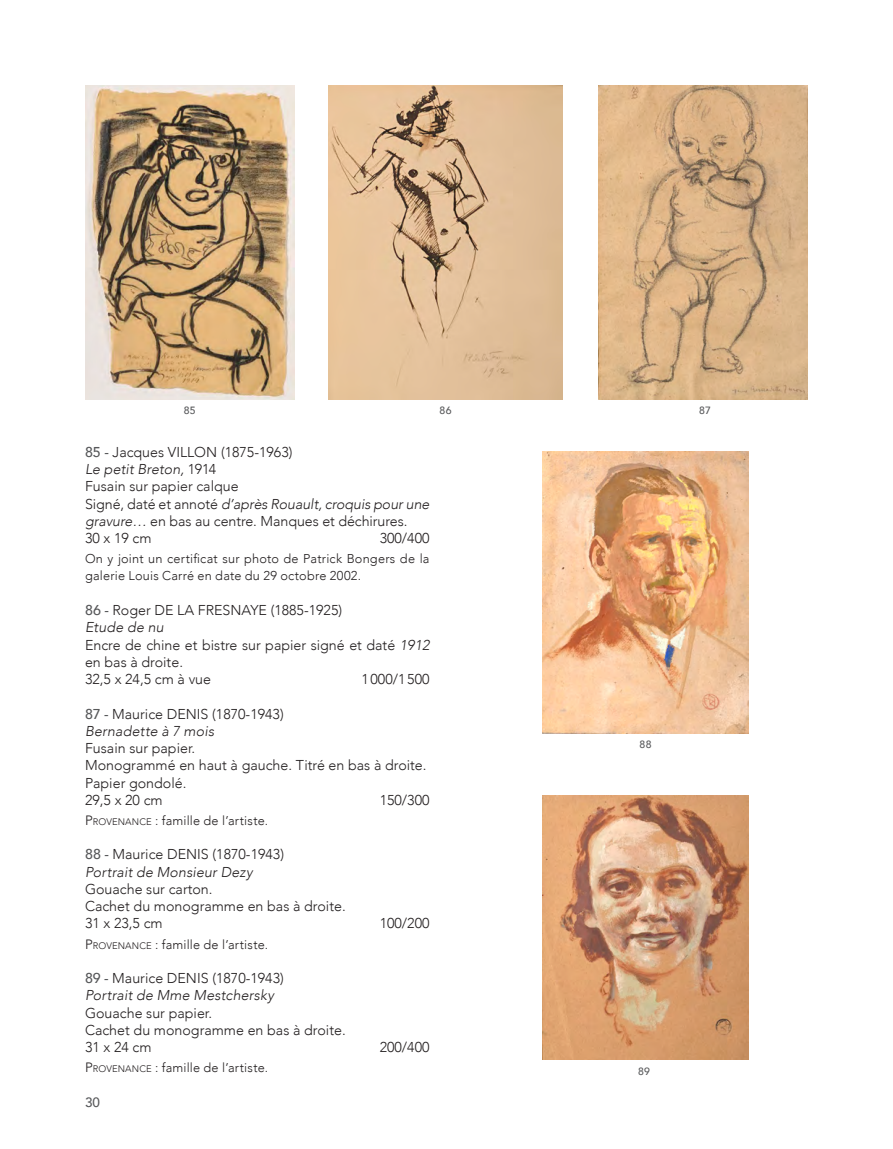
<style>
.page{position:relative;width:893px;height:1149px;background:#fff}
.page>*{position:absolute;margin:0;border:0;box-sizing:border-box;transform-origin:0 0}
.t1{font:300 14.25px/17.2px "Avenir";color:#231f20}
.titre_oeuvre{font:italic 300 14.25px "Avenir";letter-spacing:.01em;color:#231f20}
.t2{font:500 13.5px "Avenir";color:#57585a}
.notes_1{font:300 12.75px/17.2px "Avenir";letter-spacing:.015em;color:#231f20}
.t3{font:500 10.5px "Avenir";letter-spacing:.025em;color:#57585a}
.s1{font-weight:500;color:#57585a}
.s2{font-style:normal}
.s3{font-style:italic}
.s4{font-size:13.5px}
.s5{font-size:9.45px}
</style>
<div class="page">
<img style="left:599px;top:85px;width:208px;height:314px">
<img style="left:85px;top:85px;width:210px;height:314px">
<img style="left:329px;top:85px;width:233px;height:314px">
<img style="left:543px;top:451px;width:205px;height:282px">
<img style="left:543px;top:795px;width:205px;height:264px">
<p class="t3" style="left:184px;top:401px;width:13px">85</p>
<p class="t3" style="left:440px;top:401px;width:13px">86</p>
<p class="t3" style="left:699px;top:401px;width:13px">87</p>
<p class="t1" style="left:85px;top:443px;width:209px"><span class="s1">85 -</span> Jacques VILLON (1875-1963)</p>
<p class="titre_oeuvre" style="left:85px;top:460px;width:133px">Le petit Breton, <span class="s2">1914</span></p>
<p class="t1" style="left:85px;top:477px;width:155px">Fusain sur papier calque</p>
<p class="t1" style="left:85px;top:495px;width:346px">Signé, daté et annoté <span class="s3">d’après Rouault, croquis pour une gravure…</span> en bas au centre. Manques et déchirures.</p>
<p class="t1" style="left:85px;top:529px;width:68px">30 x 19 cm</p>
<p class="t1" style="left:380px;top:529px;width:51px">300/400</p>
<p class="notes_1" style="left:85px;top:550px;width:346px">On y joint un certificat sur photo de Patrick Bongers de la galerie Louis Carré en date du 29 octobre 2002.</p>
<p class="t1" style="left:85px;top:601px;width:259px"><span class="s1">86 -</span> Roger DE LA FRESNAYE (1885-1925)</p>
<p class="titre_oeuvre" style="left:85px;top:618px;width:80px">Etude de nu</p>
<p class="t1" style="left:85px;top:635px;width:346px">Encre de chine et bistre sur papier signé et daté <span class="s3">1912 </span>en bas à droite.</p>
<p class="t1" style="left:85px;top:670px;width:128px">32,5 x 24,5 cm à vue</p>
<p class="t1" style="left:361px;top:670px;width:70px">1000/1500</p>
<p class="t1" style="left:85px;top:704px;width:200px"><span class="s1">87 -</span> Maurice DENIS (1870-1943)</p>
<p class="titre_oeuvre" style="left:85px;top:722px;width:131px">Bernadette à 7 mois</p>
<p class="t1" style="left:85px;top:739px;width:112px">Fusain sur papier.</p>
<p class="t1" style="left:85px;top:756px;width:343px">Monogrammé en haut à gauche. Titré en bas à droite.</p>
<p class="t1" style="left:85px;top:773px;width:103px">Papier gondolé.</p>
<p class="t1" style="left:85px;top:791px;width:79px">29,5 x 20 cm</p>
<p class="t1" style="left:380px;top:791px;width:51px">150/300</p>
<p class="notes_1" style="left:85px;top:811px;width:184px"><span class="s4">P</span><span class="s5">ROVENANCE</span> : famille de l’artiste.</p>
<p class="t1" style="left:85px;top:845px;width:200px"><span class="s1">88 -</span> Maurice DENIS (1870-1943)</p>
<p class="titre_oeuvre" style="left:85px;top:863px;width:169px">Portrait de Monsieur Dezy</p>
<p class="t1" style="left:85px;top:880px;width:129px">Gouache sur carton.</p>
<p class="t1" style="left:85px;top:897px;width:262px">Cachet du monogramme en bas à droite.</p>
<p class="t1" style="left:85px;top:914px;width:79px">31 x 23,5 cm</p>
<p class="t1" style="left:380px;top:914px;width:51px">100/200</p>
<p class="notes_1" style="left:85px;top:935px;width:184px"><span class="s4">P</span><span class="s5">ROVENANCE</span> : famille de l’artiste.</p>
<p class="t1" style="left:85px;top:969px;width:200px"><span class="s1">89 -</span> Maurice DENIS (1870-1943)</p>
<p class="titre_oeuvre" style="left:85px;top:986px;width:191px">Portrait de Mme Mestchersky</p>
<p class="t1" style="left:85px;top:1003px;width:129px">Gouache sur papier.</p>
<p class="t1" style="left:85px;top:1020px;width:262px">Cachet du monogramme en bas à droite.</p>
<p class="t1" style="left:85px;top:1038px;width:68px">31 x 24 cm</p>
<p class="t1" style="left:380px;top:1038px;width:51px">200/400</p>
<p class="notes_1" style="left:85px;top:1058px;width:184px"><span class="s4">P</span><span class="s5">ROVENANCE</span> : famille de l’artiste.</p>
<p class="t2" style="left:85px;top:1090px;width:17px">30</p>
<p class="t3" style="left:639px;top:735px;width:13px">88</p>
<p class="t3" style="left:638px;top:1061px;width:13px">89</p>
</div>
